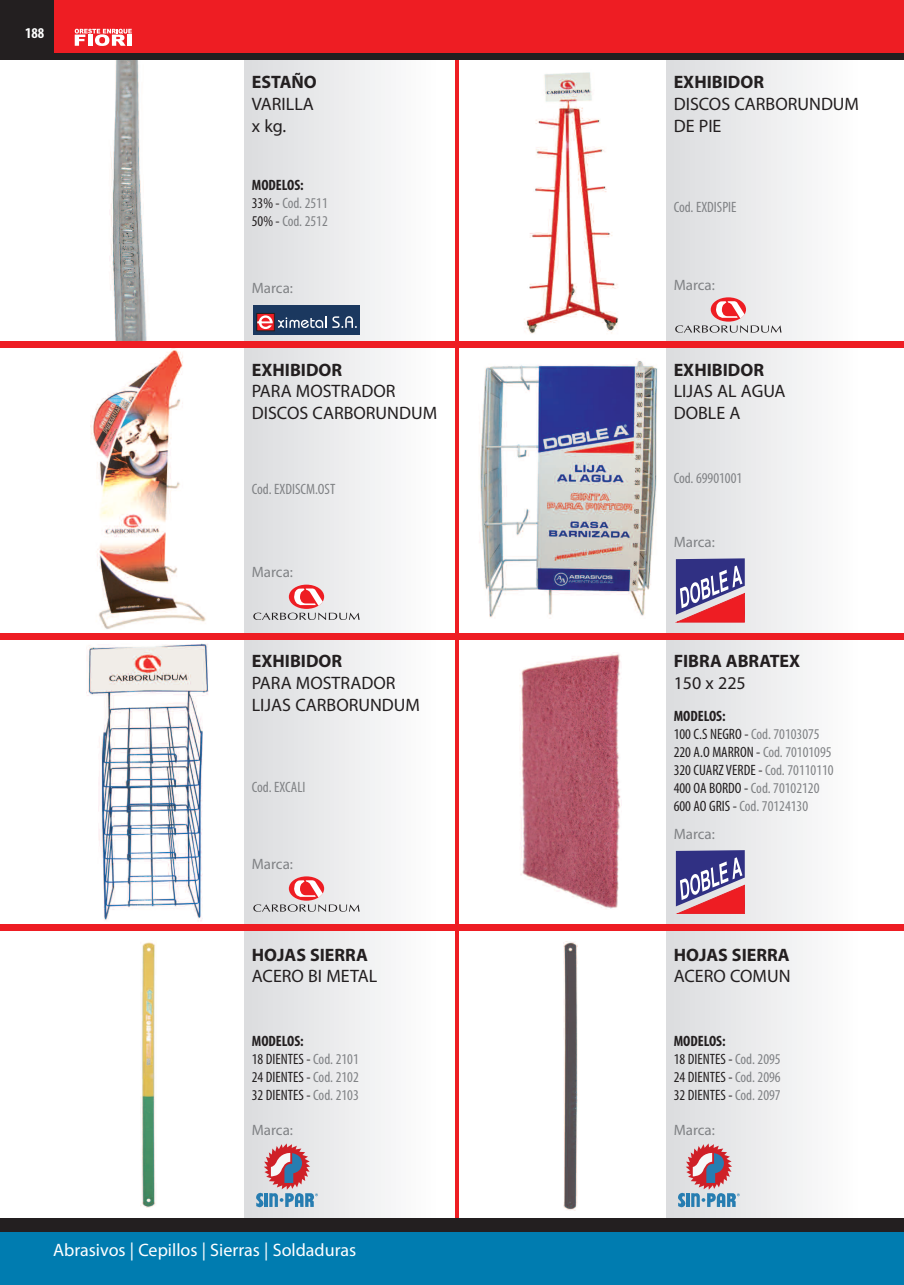
<style>
.page{position:relative;width:904px;height:1285px;background:#fff}
.page>*{position:absolute;margin:0;border:0;box-sizing:border-box;transform-origin:0 0}
.t1{font:18px/21.6px "Myriad Pro";color:#231f20}
.t2{font:700 18px "Myriad Pro";color:#231f20}
.t3{font:18px "Myriad Pro";color:#fff}
.t4{font:condensed 15px/18px "Myriad Pro";color:#231f20}
.t5{font:condensed 15px/18px "Myriad Pro";color:#808285}
.t6{font:15px "Myriad Pro";color:#808285}
.t7{font:700 condensed 15px "Myriad Pro";color:#fff}
.s1{font-weight:700;color:#231f20}
.s2{color:#231f20}
.s3{font-weight:700}
.s4{color:#808285}
</style>
<div class="page">
<img style="left:110px;top:60px;width:37px;height:280px">
<img style="left:524px;top:72px;width:95px;height:262px">
<img style="left:90px;top:347px;width:117px;height:282px">
<img style="left:479px;top:360px;width:179px;height:258px">
<img style="left:86px;top:639px;width:125px;height:283px">
<img style="left:520px;top:652px;width:101px;height:257px">
<img style="left:141px;top:942px;width:15px;height:265px">
<img style="left:563px;top:941px;width:14px;height:268px">
<hr style="left:455px;top:60px;width:4px;height:1158px;background:#ee1d23">
<div style="left:244px;top:60px;width:192px;height:1171px;background:linear-gradient(to right,#dadbde,#fefdfd)"></div>
<div style="left:666px;top:60px;width:191px;height:1171px;background:linear-gradient(to right,#dbdbdd,#fefdfd)"></div>
<div style="left:0;top:0;width:904px;height:53px;background:#ee1d23"></div>
<div style="left:253px;top:304px;width:106px;height:30px;background:#1b385f"></div>
<div style="left:256px;top:313px;width:18px;height:18px;border:1px solid #231f20"></div>
<svg style="left:332px;top:316px;width:25px;height:12px"></svg>
<svg style="left:257px;top:315px;width:69px;height:14px"></svg>
<div style="left:0;top:1231px;width:904px;height:53px;background:#007cb0"></div>
<div style="left:0;top:53px;width:904px;height:6px;background:#231f20"></div>
<div style="left:0;top:632px;width:904px;height:7px;background:#ee1d23"></div>
<div style="left:0;top:924px;width:904px;height:6px;background:#ee1d23"></div>
<div style="left:0;top:1217px;width:904px;height:14px;background:#231f20"></div>
<div style="left:0;top:0;width:53px;height:53px;background:#231f20"></div>
<svg style="left:710px;top:297px;width:36px;height:24px"></svg>
<svg style="left:715px;top:301px;width:29px;height:17px"></svg>
<svg style="left:675px;top:325px;width:106px;height:7px"></svg>
<svg style="left:289px;top:584px;width:35px;height:24px"></svg>
<svg style="left:293px;top:588px;width:30px;height:17px"></svg>
<svg style="left:253px;top:612px;width:106px;height:8px"></svg>
<svg style="left:676px;top:558px;width:68px;height:64px;background:#8b5d89"></svg>
<div style="left:289px;top:876px;width:35px;height:24px;background:#ee1d23;border-radius:50%"></div>
<svg style="left:293px;top:880px;width:30px;height:17px"></svg>
<svg style="left:253px;top:904px;width:106px;height:7px"></svg>
<svg style="left:676px;top:850px;width:68px;height:63px;background:#8a5d8a"></svg>
<svg style="left:256px;top:1143px;width:62px;height:63px;background:#b9a4b1"></svg>
<svg style="left:678px;top:1143px;width:61px;height:63px;background:#b8a3b0"></svg>
<div style="left:0;top:341px;width:904px;height:6px;background:#ee1d23"></div>
<svg style="left:75px;top:29px;width:57px;height:17px"></svg>
<div style="left:127px;top:35px;width:5px;height:11px;background:#fff"></div>
<p class="t7" style="left:25px;top:28px;width:21px">188</p>
<p class="t2" style="left:252px;top:75px;width:67px">ESTAÑO</p>
<p class="t1" style="left:252px;top:94px;width:64px">VARILLA x kg.</p>
<p class="t5" style="left:252px;top:177px;width:78px"><span class="s1">MODELOS:<br></span><span class="s2">33% -</span> Cod. 2511<br><span class="s2">50% -</span> Cod. 2512</p>
<p class="t6" style="left:252px;top:282px;width:43px">Marca:</p>
<p class="t2" style="left:252px;top:363px;width:92px">EXHIBIDOR</p>
<p class="t1" style="left:252px;top:382px;width:187px">PARA MOSTRADOR<br>DISCOS CARBORUNDUM</p>
<p class="t5" style="left:252px;top:481px;width:85px">Cod. EXDISCM.OST</p>
<p class="t6" style="left:252px;top:566px;width:43px">Marca:</p>
<p class="t2" style="left:252px;top:654px;width:92px">EXHIBIDOR</p>
<p class="t1" style="left:252px;top:673px;width:170px">PARA MOSTRADOR<br>LIJAS CARBORUNDUM</p>
<p class="t5" style="left:252px;top:778px;width:55px">Cod. EXCALI</p>
<p class="t6" style="left:252px;top:857px;width:43px">Marca:</p>
<p class="t2" style="left:252px;top:947px;width:117px">HOJAS SIERRA</p>
<p class="t1" style="left:252px;top:966px;width:127px">ACERO BI METAL</p>
<p class="t4" style="left:252px;top:1033px;width:108px"><span class="s3">MODELOS:<br></span>18 DIENTES - <span class="s4">Cod. 2101<br></span>24 DIENTES - <span class="s4">Cod. 2102<br></span>32 DIENTES - <span class="s4">Cod. 2103</span></p>
<p class="t6" style="left:252px;top:1124px;width:43px">Marca:</p>
<p class="t3" style="left:53px;top:1243px;width:304px">Abrasivos | Cepillos | Sierras | Soldaduras</p>
<p class="t2" style="left:673px;top:75px;width:92px">EXHIBIDOR</p>
<p class="t1" style="left:673px;top:94px;width:187px">DISCOS CARBORUNDUM<br>DE PIE</p>
<p class="t5" style="left:673px;top:200px;width:64px">Cod. EXDISPIE</p>
<p class="t6" style="left:673px;top:279px;width:43px">Marca:</p>
<p class="t2" style="left:673px;top:363px;width:92px">EXHIBIDOR</p>
<p class="t1" style="left:673px;top:382px;width:113px">LIJAS AL AGUA<br>DOBLE A</p>
<p class="t5" style="left:673px;top:470px;width:70px">Cod. 69901001</p>
<p class="t6" style="left:673px;top:536px;width:43px">Marca:</p>
<p class="t2" style="left:673px;top:654px;width:128px">FIBRA ABRATEX</p>
<p class="t1" style="left:673px;top:673px;width:74px">150 x 225</p>
<p class="t4" style="left:673px;top:708px;width:161px"><span class="s3">MODELOS:<br></span>100 C.S NEGRO - <span class="s4">Cod. 70103075<br></span>220 A.O MARRON - <span class="s4">Cod. 70101095<br></span>320 CUARZ VERDE - <span class="s4">Cod. 70110110<br></span>400 OA BORDO - <span class="s4">Cod. 70102120<br></span>600 AO GRIS - <span class="s4">Cod. 70124130</span></p>
<p class="t6" style="left:673px;top:827px;width:43px">Marca:</p>
<p class="t2" style="left:673px;top:947px;width:117px">HOJAS SIERRA</p>
<p class="t1" style="left:673px;top:966px;width:118px">ACERO COMUN</p>
<p class="t4" style="left:673px;top:1033px;width:108px"><span class="s3">MODELOS:<br></span>18 DIENTES - <span class="s4">Cod. 2095<br></span>24 DIENTES - <span class="s4">Cod. 2096<br></span>32 DIENTES - <span class="s4">Cod. 2097</span></p>
<p class="t6" style="left:673px;top:1124px;width:43px">Marca:</p>
</div>
